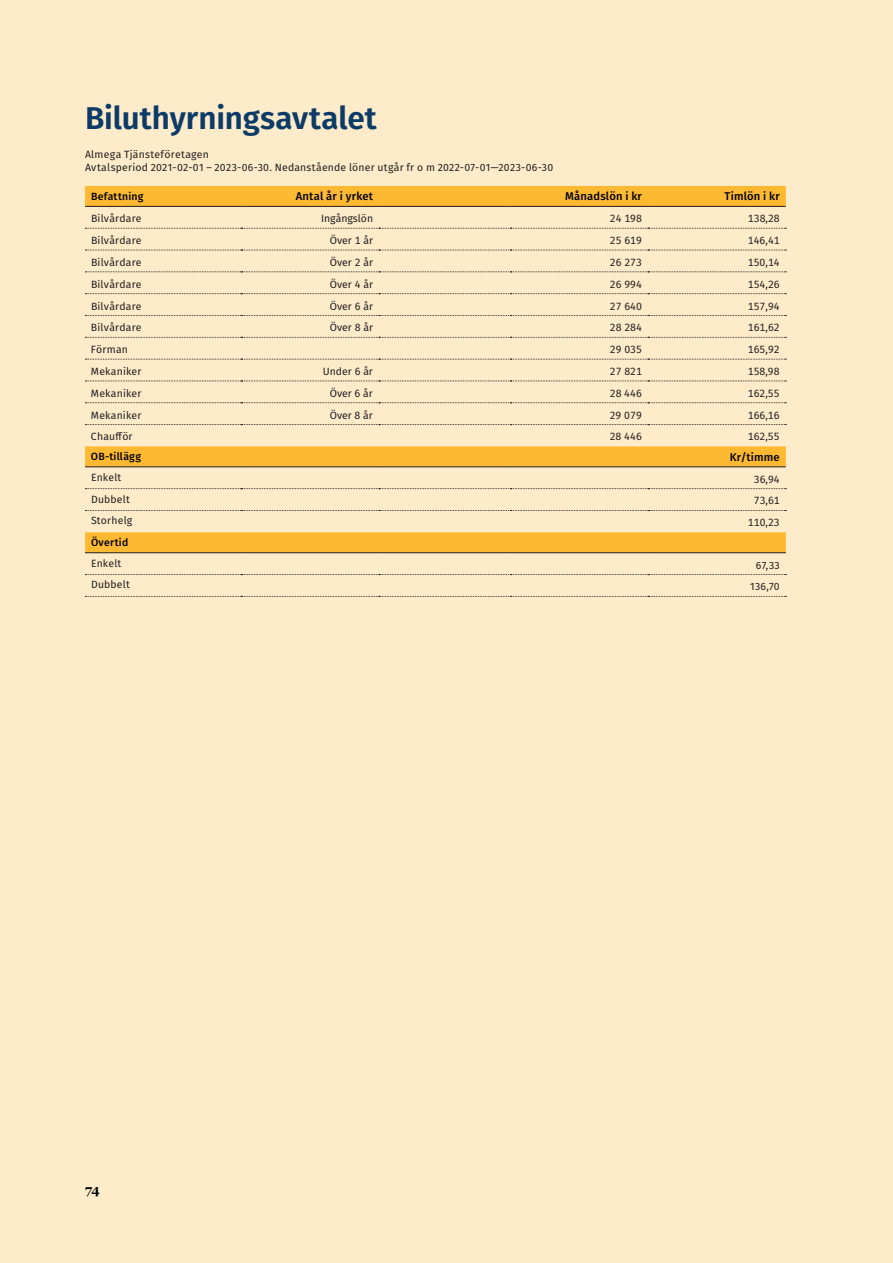
<style>
.page{position:relative;width:893px;height:1263px;background:#feebc9}
.page>*{position:absolute;margin:0;border:0;box-sizing:border-box;transform-origin:0 0}
.NY_R1{font:600 31.5px "Fira Sans";letter-spacing:-.005em;color:#0c3b67}
.t1{font:700 12.75px "Georgia";color:#000}
.Tabell_brödtext_bold{font:500 11.25px "Fira Sans";letter-spacing:.02em;color:#000}
.Tabell_brödtext{font:10.5px "Fira Sans";letter-spacing:.02em;color:#231f20}
.Tabell_siffror{font:10.5px "Fira Sans";color:#231f20}
.Tabell_brödtext_bold-2{font:500 10.5px "Fira Sans";letter-spacing:.025em;color:#000}
.Tabell_brödtext_höge{font:10.5px "Fira Sans";color:#231f20}
</style>
<div class="page">
<svg style="left:85px;top:186px;width:701px;height:366px"></svg>
<hr style="left:85px;top:206px;width:156px;height:1px;background:#231f20">
<hr style="left:241px;top:206px;width:138px;height:1px;background:#231f20">
<hr style="left:379px;top:206px;width:131px;height:1px;background:#231f20">
<hr style="left:510px;top:206px;width:138px;height:1px;background:#231f20">
<hr style="left:648px;top:206px;width:138px;height:1px;background:#231f20">
<svg style="left:85px;top:228px;width:701px;height:1px"></svg>
<svg style="left:85px;top:250px;width:701px;height:1px"></svg>
<svg style="left:85px;top:271px;width:701px;height:1px"></svg>
<svg style="left:85px;top:293px;width:701px;height:1px"></svg>
<svg style="left:85px;top:315px;width:701px;height:1px"></svg>
<svg style="left:85px;top:337px;width:701px;height:1px"></svg>
<svg style="left:85px;top:359px;width:701px;height:1px"></svg>
<svg style="left:85px;top:381px;width:701px;height:1px"></svg>
<svg style="left:85px;top:402px;width:701px;height:1px"></svg>
<svg style="left:85px;top:424px;width:701px;height:1px"></svg>
<hr style="left:85px;top:466px;width:156px;height:1px;background:#231f20">
<hr style="left:241px;top:466px;width:138px;height:1px;background:#231f20">
<hr style="left:379px;top:466px;width:131px;height:1px;background:#231f20">
<hr style="left:510px;top:466px;width:138px;height:1px;background:#231f20">
<hr style="left:648px;top:466px;width:138px;height:1px;background:#231f20">
<hr style="left:85px;top:552px;width:156px;height:1px;background:#231f20">
<hr style="left:241px;top:552px;width:138px;height:1px;background:#231f20">
<hr style="left:379px;top:552px;width:131px;height:1px;background:#231f20">
<hr style="left:510px;top:552px;width:138px;height:1px;background:#231f20">
<hr style="left:648px;top:552px;width:138px;height:1px;background:#231f20">
<svg style="left:85px;top:510px;width:701px;height:1px"></svg>
<svg style="left:85px;top:574px;width:701px;height:1px"></svg>
<svg style="left:85px;top:488px;width:701px;height:1px"></svg>
<svg style="left:85px;top:596px;width:701px;height:1px"></svg>
<p class="NY_R1" style="left:85px;top:92px;width:293px">Biluthyrningsavtalet</p>
<p class="Tabell_brödtext" style="left:85px;top:147px;width:125px">Almega Tjänsteföretagen</p>
<p class="Tabell_brödtext" style="left:85px;top:159px;width:470px">Avtalsperiod 2021-02-01 – 2023-06-30. Nedanstående löner utgår fr o m 2022-07-01—2023-06-30</p>
<p class="Tabell_brödtext_bold-2" style="left:91px;top:188px;width:54px">Befattning</p>
<p class="Tabell_brödtext_bold" style="left:296px;top:187px;width:79px">Antal år i yrket</p>
<p class="Tabell_brödtext_bold" style="left:565px;top:187px;width:78px">Månadslön i kr</p>
<p class="Tabell_brödtext_bold" style="left:724px;top:187px;width:57px">Timlön i kr</p>
<p class="Tabell_brödtext" style="left:91px;top:211px;width:52px">Bilvårdare</p>
<p class="Tabell_siffror" style="left:321px;top:211px;width:53px">Ingångslön</p>
<p class="Tabell_siffror" style="left:610px;top:211px;width:34px">24 198</p>
<p class="Tabell_siffror" style="left:748px;top:211px;width:33px">138,28</p>
<p class="Tabell_brödtext" style="left:91px;top:232px;width:52px">Bilvårdare</p>
<p class="Tabell_siffror" style="left:330px;top:232px;width:45px">Över 1 år</p>
<p class="Tabell_siffror" style="left:610px;top:232px;width:34px">25 619</p>
<p class="Tabell_siffror" style="left:748px;top:232px;width:33px">146,41</p>
<p class="Tabell_brödtext" style="left:91px;top:254px;width:52px">Bilvårdare</p>
<p class="Tabell_siffror" style="left:330px;top:254px;width:45px">Över 2 år</p>
<p class="Tabell_siffror" style="left:610px;top:254px;width:34px">26 273</p>
<p class="Tabell_siffror" style="left:748px;top:254px;width:33px">150,14</p>
<p class="Tabell_brödtext" style="left:91px;top:276px;width:52px">Bilvårdare</p>
<p class="Tabell_siffror" style="left:330px;top:276px;width:45px">Över 4 år</p>
<p class="Tabell_siffror" style="left:610px;top:276px;width:34px">26 994</p>
<p class="Tabell_siffror" style="left:748px;top:276px;width:33px">154,26</p>
<p class="Tabell_brödtext" style="left:91px;top:298px;width:52px">Bilvårdare</p>
<p class="Tabell_siffror" style="left:330px;top:298px;width:45px">Över 6 år</p>
<p class="Tabell_siffror" style="left:610px;top:298px;width:34px">27 640</p>
<p class="Tabell_siffror" style="left:748px;top:298px;width:33px">157,94</p>
<p class="Tabell_brödtext" style="left:91px;top:320px;width:52px">Bilvårdare</p>
<p class="Tabell_siffror" style="left:330px;top:320px;width:45px">Över 8 år</p>
<p class="Tabell_siffror" style="left:610px;top:320px;width:34px">28 284</p>
<p class="Tabell_siffror" style="left:748px;top:320px;width:33px">161,62</p>
<p class="Tabell_brödtext" style="left:91px;top:341px;width:38px">Förman</p>
<p class="Tabell_siffror" style="left:610px;top:341px;width:34px">29 035</p>
<p class="Tabell_siffror" style="left:748px;top:341px;width:33px">165,92</p>
<p class="Tabell_brödtext" style="left:91px;top:363px;width:52px">Mekaniker</p>
<p class="Tabell_siffror" style="left:323px;top:363px;width:52px">Under 6 år</p>
<p class="Tabell_siffror" style="left:610px;top:363px;width:34px">27 821</p>
<p class="Tabell_siffror" style="left:748px;top:363px;width:33px">158,98</p>
<p class="Tabell_brödtext" style="left:91px;top:385px;width:52px">Mekaniker</p>
<p class="Tabell_siffror" style="left:330px;top:385px;width:45px">Över 6 år</p>
<p class="Tabell_siffror" style="left:610px;top:385px;width:34px">28 446</p>
<p class="Tabell_siffror" style="left:748px;top:385px;width:33px">162,55</p>
<p class="Tabell_brödtext" style="left:91px;top:407px;width:52px">Mekaniker</p>
<p class="Tabell_siffror" style="left:330px;top:407px;width:45px">Över 8 år</p>
<p class="Tabell_siffror" style="left:610px;top:407px;width:34px">29 079</p>
<p class="Tabell_siffror" style="left:748px;top:407px;width:33px">166,16</p>
<p class="Tabell_brödtext" style="left:91px;top:429px;width:43px">Chaufför</p>
<p class="Tabell_siffror" style="left:610px;top:429px;width:34px">28 446</p>
<p class="Tabell_siffror" style="left:748px;top:429px;width:33px">162,55</p>
<p class="Tabell_brödtext_bold-2" style="left:91px;top:448px;width:52px">OB-tillägg</p>
<p class="Tabell_brödtext_bold" style="left:730px;top:448px;width:52px">Kr/timme</p>
<p class="Tabell_brödtext" style="left:91px;top:469px;width:32px">Enkelt</p>
<p class="Tabell_siffror" style="left:754px;top:471px;width:28px">36,94</p>
<p class="Tabell_brödtext" style="left:91px;top:491px;width:40px">Dubbelt</p>
<p class="Tabell_siffror" style="left:754px;top:493px;width:28px">73,61</p>
<p class="Tabell_brödtext" style="left:91px;top:513px;width:43px">Storhelg</p>
<p class="Tabell_siffror" style="left:748px;top:515px;width:33px">110,23</p>
<p class="Tabell_brödtext_bold-2" style="left:91px;top:534px;width:39px">Övertid</p>
<p class="Tabell_brödtext" style="left:91px;top:555px;width:32px">Enkelt</p>
<p class="Tabell_brödtext_höge" style="left:756px;top:557px;width:25px">67,33</p>
<p class="Tabell_brödtext" style="left:91px;top:577px;width:40px">Dubbelt</p>
<p class="Tabell_brödtext_höge" style="left:750px;top:579px;width:31px">136,70</p>
<p class="t1" style="left:85px;top:1180px;width:16px">74</p>
</div>
